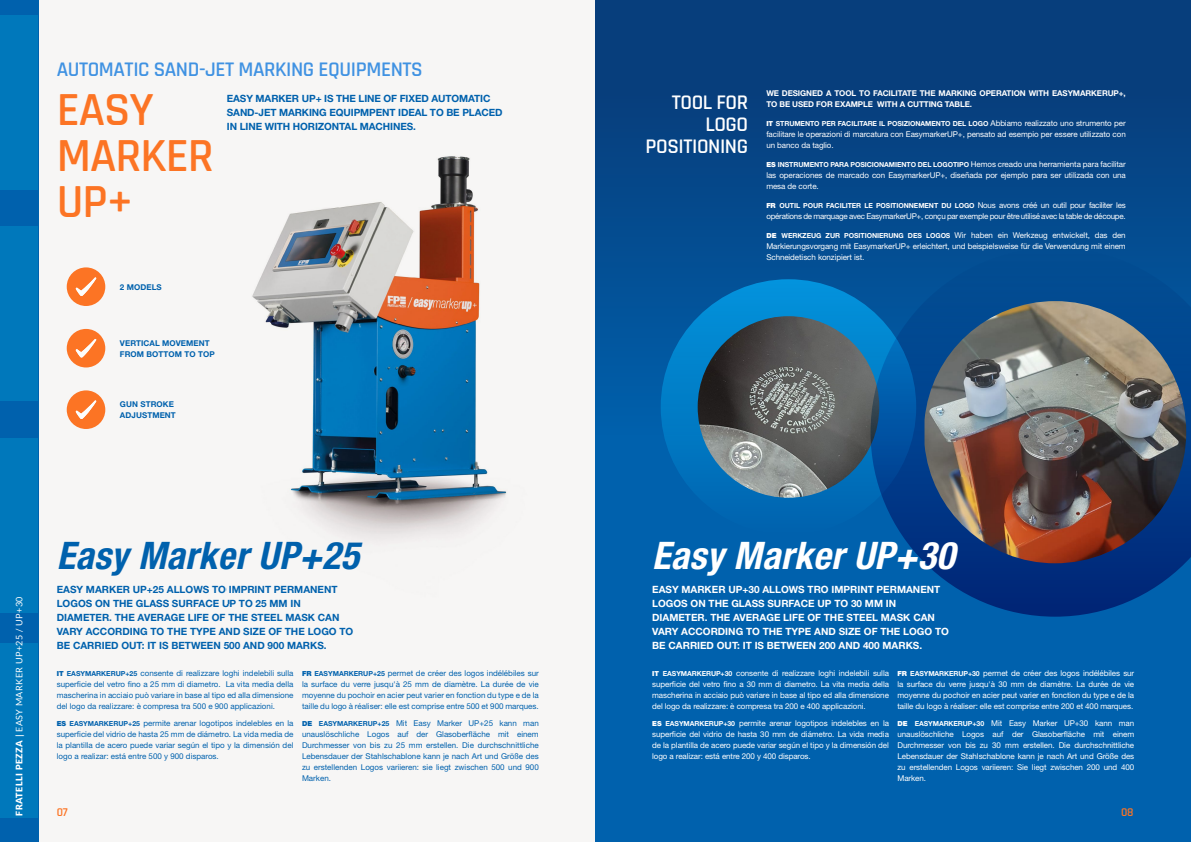
<style>
.page{position:relative;width:1191px;height:842px;background:#fff}
.page>*{position:absolute;margin:0;border:0;box-sizing:border-box;transform-origin:0 0}
.t1{font:600 48px/46px "Rajdhani";letter-spacing:-.02em;color:#fc7424}
.t2{font:italic 700 condensed 38px "Helvetica Neue";letter-spacing:.01em;color:#0061ad}
.t3{font:italic 700 condensed 38px "Helvetica Neue";letter-spacing:.01em;color:#fff}
.t4{font:600 21px "Rajdhani";letter-spacing:-.02em;color:#4092e2}
.t5{font:600 21px/22px "Rajdhani";letter-spacing:-.02em;color:#fff;text-align:right}
.t6{font:600 12px "Rajdhani";color:#fc7424}
.t7{font:700 10px/14px "Helvetica Neue";color:#0061ad}
.t8{font:700 10px/14px "Helvetica Neue";color:#fff}
.t9{font:9px "Lato";letter-spacing:.05em;color:#fff}
.t10{font:8px/11px "Helvetica Neue";letter-spacing:-.01em;color:#fff;text-align:justify}
.t11{font:8px/11px "Helvetica Neue";color:#0061ad;text-align:justify}
.t12{font:700 8px/11px "Helvetica Neue";letter-spacing:-.01em;color:#fff}
.t13{font:8px "Helvetica Neue";letter-spacing:-.03em;color:#fff}
.t14{font:700 8px/11px "Helvetica Neue";letter-spacing:.01em;color:#0061ad}
.t15{font:700 6.9px "Helvetica Neue";letter-spacing:-.01em;color:#fff}
.s1{font-weight:900}
.s2{font-weight:400;font-size:8px}
.s3{font-weight:900;font-size:6.9px}
.s4{font-weight:700;font-size:6.9px}
.s5{font-weight:700}
</style>
<div class="page">
<div style="left:38px;top:0;width:557px;height:842px;background:#f7f6f5"></div>
<div style="left:595px;top:0;width:596px;height:842px;background:linear-gradient(to bottom,#064180,#006bbb)"></div>
<div style="left:0;top:0;width:38px;height:842px;background:#0061ad"></div>
<div style="left:0;top:15px;width:38px;height:174px;background:#0078bb"></div>
<div style="left:0;top:438px;width:38px;height:175px;background:#0078bb"></div>
<div style="left:0;top:227px;width:38px;height:174px;background:#0078bb"></div>
<div style="left:0;top:643px;width:38px;height:175px;background:#0078bb"></div>
<svg style="left:67px;top:267px;width:38px;height:39px"></svg>
<svg style="left:67px;top:329px;width:38px;height:39px"></svg>
<svg style="left:67px;top:390px;width:38px;height:39px"></svg>
<img style="left:252px;top:156px;width:255px;height:384px">
<div style="left:660px;top:279px;width:256px;height:256px;background:linear-gradient(to bottom,#0393db,#0064af);border-radius:50%"></div>
<img style="left:697px;top:316px;width:182px;height:182px;border-radius:91px">
<svg style="left:870px;top:248px;width:321px;height:369px;background:#014a94"></svg>
<img style="left:924px;top:301px;width:262px;height:262px">
<h3 class="t4" style="left:57px;top:57px;width:367px">AUTOMATIC SAND-JET MARKING EQUIPMENTS</h3>
<h1 class="t1" style="left:57px;top:88px;width:159px">EASY<br>MARKER<br>UP+</h1>
<p class="t7" style="left:227px;top:91px;width:277px">EASY MARKER UP+ IS THE LINE OF FIXED AUTOMATIC<br>SAND-JET MARKING EQUIPMPENT IDEAL TO BE PLACED<br>IN LINE WITH HORIZONTAL MACHINES.</p>
<p class="t14" style="left:120px;top:281px;width:43px">2 MODELS</p>
<p class="t14" style="left:120px;top:337px;width:96px">VERTICAL MOVEMENT<br>FROM BOTTOM TO TOP</p>
<p class="t14" style="left:120px;top:399px;width:57px">GUN STROKE<br>ADJUSTMENT</p>
<h3 class="t5" style="left:645px;top:92px;width:104px">TOOL FOR<br>LOGO<br>POSITIONING</h3>
<p class="t12" style="left:766px;top:88px;width:361px">WE DESIGNED A TOOL TO FACILITATE THE MARKING OPERATION WITH EASYMARKERUP+,<br>TO BE USED FOR EXAMPLE WITH A CUTTING TABLE.</p>
<p class="t15" style="left:766px;top:119px;width:361px"><span class="s1">IT</span> STRUMENTO PER FACILITARE IL POSIZIONAMENTO DEL LOGO <span class="s2">Abbiamo realizzato uno strumento per</span></p>
<p class="t10" style="left:766px;top:129px;width:361px">facilitare le operazioni di marcatura con EasymarkerUP+, pensato ad esempio per essere utilizzato con un banco da taglio.</p>
<p class="t15" style="left:766px;top:160px;width:361px"><span class="s1">ES</span> INSTRUMENTO PARA POSICIONAMIENTO DEL LOGOTIPO <span class="s2">Hemos creado una herramienta para facilitar</span></p>
<p class="t10" style="left:766px;top:170px;width:361px">las operaciones de marcado con EasymarkerUP+, diseñada por ejemplo para ser utilizada con una mesa de corte.</p>
<p class="t15" style="left:766px;top:201px;width:361px"><span class="s1">FR</span> OUTIL POUR FACILITER LE POSITIONNEMENT DU LOGO <span class="s2">Nous avons créé un outil pour faciliter les</span></p>
<p class="t13" style="left:766px;top:212px;width:361px">opérations de marquage avec EasymarkerUP+, conçu par exemple pour être utilisé avec la table de découpe.</p>
<p class="t10" style="left:766px;top:230px;width:361px"><span class="s3">DE</span> <span class="s4">WERKZEUG ZUR POSITIONIERUNG DES LOGOS</span> Wir haben ein Werkzeug entwickelt, das den Markierungsvorgang mit EasymarkerUP+ erleichtert, und beispielsweise für die Verwendung mit einem Schneidetisch konzipiert ist.</p>
<p class="t9" style="left:14px;top:816px;width:221px;rotate:-90deg"><span class="s1">FRATELLI PEZZA</span> <span class="s5">|</span> EASY MARKER UP+25 / UP+30</p>
<h2 class="t2" style="left:57px;top:532px;width:304px">Easy Marker UP+25</h2>
<p class="t7" style="left:57px;top:582px;width:298px">EASY MARKER UP+25 ALLOWS TO IMPRINT PERMANENT LOGOS ON THE GLASS SURFACE UP TO 25 MM IN DIAMETER. THE AVERAGE LIFE OF THE STEEL MASK CAN VARY ACCORDING TO THE TYPE AND SIZE OF THE LOGO TO BE CARRIED OUT: IT IS BETWEEN 500 AND 900 MARKS.</p>
<p class="t11" style="left:57px;top:667px;width:238px"><span class="s3">IT</span> <span class="s4">EASYMARKERUP+25</span> consente di realizzare loghi indelebili sulla superficie del vetro fino a 25 mm di diametro. La vita media della mascherina in acciaio può variare in base al tipo ed alla dimensione del logo da realizzare: è compresa tra 500 e 900 applicazioni.</p>
<p class="t11" style="left:57px;top:717px;width:238px"><span class="s3">ES</span> <span class="s4">EASYMARKERUP+25</span> permite arenar logotipos indelebles en la superficie del vidrio de hasta 25 mm de diámetro. La vida media de la plantilla de acero puede variar según el tipo y la dimensión del logo a realizar: está entre 500 y 900 disparos.</p>
<p class="t11" style="left:302px;top:667px;width:238px"><span class="s3">FR</span> <span class="s4">EASYMARKERUP+25</span> permet de créer des logos indélébiles sur la surface du verre jusqu'à 25 mm de diamètre. La durée de vie moyenne du pochoir en acier peut varier en fonction du type e de la taille du logo à réaliser: elle est comprise entre 500 et 900 marques.</p>
<p class="t11" style="left:302px;top:717px;width:238px"><span class="s3">DE</span> <span class="s4">EASYMARKERUP+25</span> Mit Easy Marker UP+25 kann man unauslöschliche Logos auf der Glasoberfläche mit einem Durchmesser von bis zu 25 mm erstellen. Die durchschnittliche Lebensdauer der Stahlschablone kann je nach Art und Größe des zu erstellenden Logos variieren: sie liegt zwischen 500 und 900<br>Marken.</p>
<h2 class="t3" style="left:652px;top:532px;width:304px">Easy Marker UP+30</h2>
<p class="t8" style="left:652px;top:582px;width:298px">EASY MARKER UP+30 ALLOWS TRO IMPRINT PERMANENT LOGOS ON THE GLASS SURFACE UP TO 30 MM IN DIAMETER. THE AVERAGE LIFE OF THE STEEL MASK CAN VARY ACCORDING TO THE TYPE AND SIZE OF THE LOGO TO BE CARRIED OUT: IT IS BETWEEN 200 AND 400 MARKS.</p>
<p class="t10" style="left:652px;top:667px;width:238px"><span class="s3">IT</span> <span class="s4">EASYMARKERUP+30</span> consente di realizzare loghi indelebili sulla superficie del vetro fino a 30 mm di diametro. La vita media della mascherina in acciaio può variare in base al tipo ed alla dimensione del logo da realizzare: è compresa tra 200 e 400 applicazioni.</p>
<p class="t10" style="left:652px;top:717px;width:238px"><span class="s3">ES</span> <span class="s4">EASYMARKERUP+30</span> permite arenar logotipos indelebles en la superficie del vidrio de hasta 30 mm de diámetro. La vida media de la plantilla de acero puede variar según el tipo y la dimensión del logo a realizar: está entre 200 y 400 disparos.</p>
<p class="t10" style="left:897px;top:667px;width:238px"><span class="s3">FR</span> <span class="s4">EASYMARKERUP+30</span> permet de créer des logos indélébiles sur la surface du verre jusqu'à 30 mm de diamètre. La durée de vie moyenne du pochoir en acier peut varier en fonction du type e de la taille du logo à réaliser: elle est comprise entre 200 et 400 marques.</p>
<p class="t10" style="left:897px;top:717px;width:238px"><span class="s3">DE</span> <span class="s4">EASYMARKERUP+30</span> Mit Easy Marker UP+30 kann man unauslöschliche Logos auf der Glasoberfläche mit einem Durchmesser von bis zu 30 mm erstellen. Die durchschnittliche Lebensdauer der Stahlschablone kann je nach Art und Größe des zu erstellenden Logos variieren: Sie liegt zwischen 200 und 400<br>Marken.</p>
<h3 class="t6" style="left:57px;top:805px;width:13px">07</h3>
<h3 class="t6" style="left:1121px;top:805px;width:14px">08</h3>
</div>
